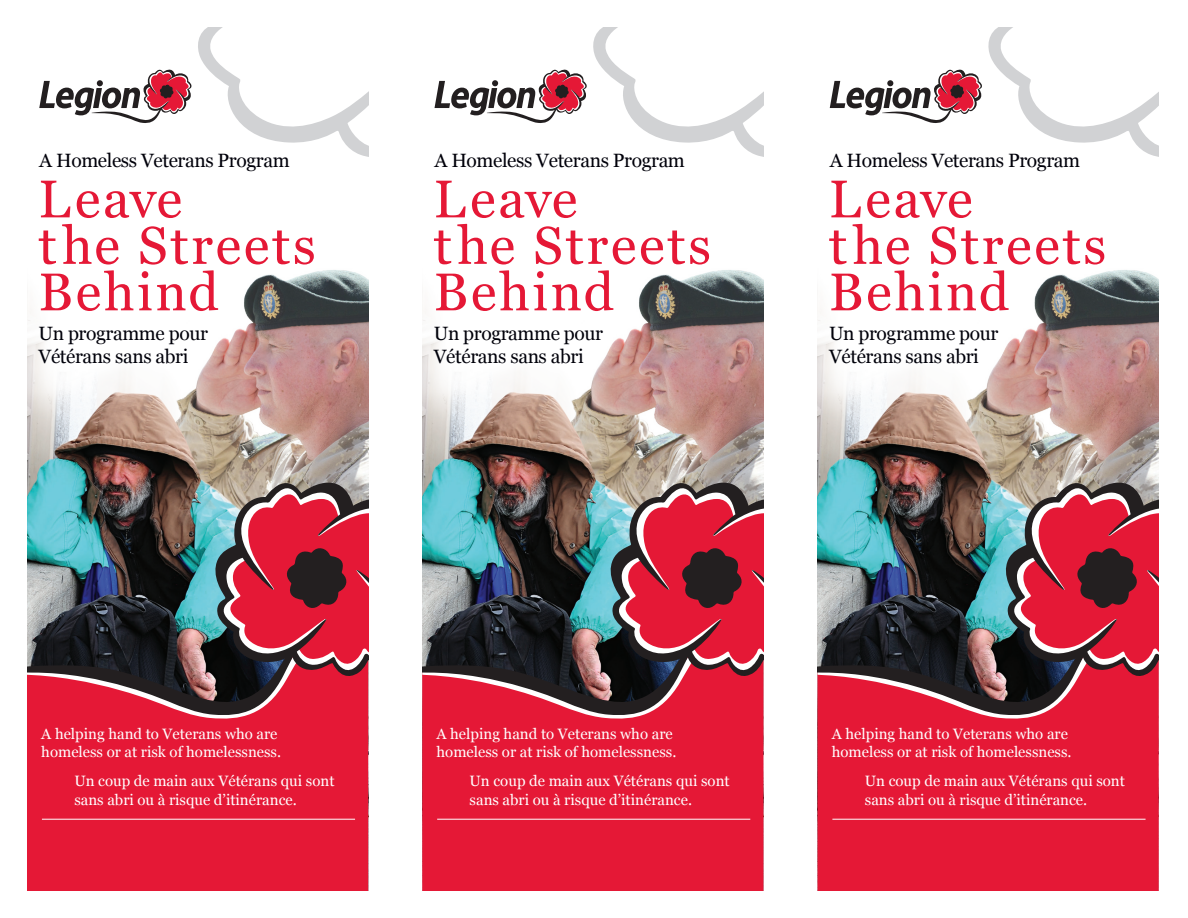
<style>
.page{position:relative;width:1188px;height:918px;background:#fff}
.page>*{position:absolute;margin:0;border:0;box-sizing:border-box;transform-origin:0 0}
.t1{font:52.95px/46.5px "Georgia";letter-spacing:.05em;color:#e51836}
.t2{font:19.2px/23px "Georgia";letter-spacing:-.02em;color:#00010a}
.t3{font:15px/18.3px "Georgia";color:#fff}
</style>
<div class="page">
<img style="left:27px;top:270px;width:341px;height:209px">
<div style="left:27px;top:721px;width:341px;height:170px;background:#e51836"></div>
<hr style="left:42px;top:819px;width:313px;height:1px;background:#fff">
<svg style="left:39px;top:27px;width:329px;height:130px"></svg>
<img style="left:27px;top:479px;width:341px;height:242px">
<img style="left:422px;top:105px;width:341px;height:374px">
<div style="left:422px;top:721px;width:341px;height:170px;background:#e51836"></div>
<hr style="left:437px;top:819px;width:313px;height:1px;background:#fff">
<svg style="left:435px;top:27px;width:328px;height:133px"></svg>
<img style="left:422px;top:479px;width:341px;height:242px">
<img style="left:817px;top:107px;width:342px;height:372px">
<div style="left:817px;top:721px;width:342px;height:170px;background:#e51836"></div>
<hr style="left:832px;top:819px;width:314px;height:1px;background:#fff">
<svg style="left:830px;top:27px;width:329px;height:133px"></svg>
<img style="left:817px;top:479px;width:342px;height:242px">
<p class="t2" style="left:39px;top:148px;width:252px">A Homeless Veterans Program</p>
<p class="t2" style="left:435px;top:148px;width:252px">A Homeless Veterans Program</p>
<p class="t2" style="left:830px;top:148px;width:252px">A Homeless Veterans Program</p>
<h1 class="t1" style="left:38px;top:174px;width:279px">Leave<br>the Streets<br>Behind</h1>
<h1 class="t1" style="left:434px;top:174px;width:279px">Leave<br>the Streets<br>Behind</h1>
<h1 class="t1" style="left:829px;top:174px;width:279px">Leave<br>the Streets<br>Behind</h1>
<p class="t2" style="left:39px;top:321px;width:171px">Un programme pour<br>Vétérans sans abri</p>
<p class="t2" style="left:434px;top:321px;width:171px">Un programme pour<br>Vétérans sans abri</p>
<p class="t2" style="left:829px;top:321px;width:171px">Un programme pour<br>Vétérans sans abri</p>
<p class="t3" style="left:41px;top:724px;width:241px">A helping hand to Veterans who are homeless or at risk of homelessness.</p>
<p class="t3" style="left:74px;top:771px;width:262px">Un coup de main aux Vétérans qui sont sans abri ou à risque d’itinérance.</p>
<p class="t3" style="left:437px;top:724px;width:241px">A helping hand to Veterans who are homeless or at risk of homelessness.</p>
<p class="t3" style="left:470px;top:771px;width:262px">Un coup de main aux Vétérans qui sont sans abri ou à risque d’itinérance.</p>
<p class="t3" style="left:832px;top:724px;width:241px">A helping hand to Veterans who are homeless or at risk of homelessness.</p>
<p class="t3" style="left:865px;top:771px;width:262px">Un coup de main aux Vétérans qui sont sans abri ou à risque d’itinérance.</p>
</div>
